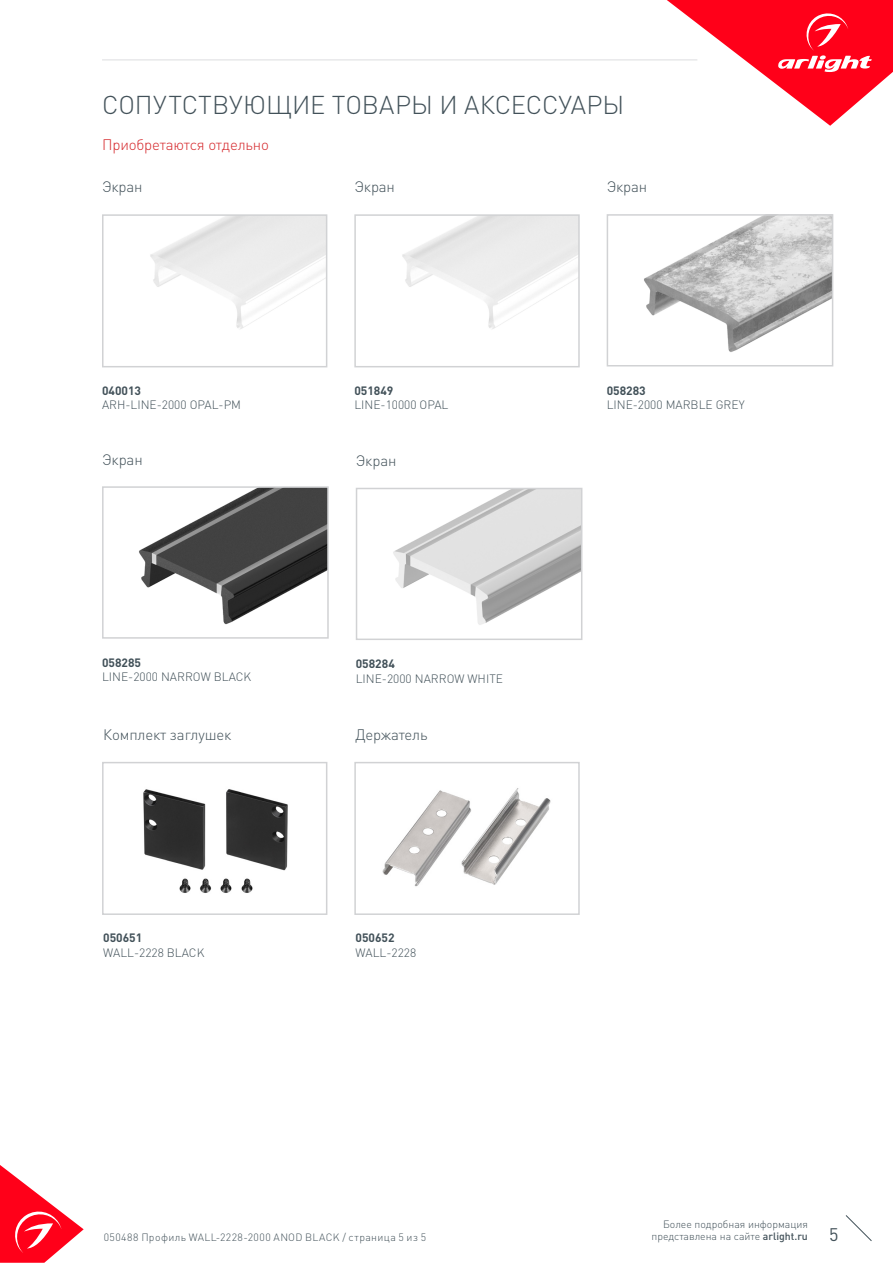
<style>
.page{position:relative;width:893px;height:1263px;background:#fff}
.page>*{position:absolute;margin:0;border:0;box-sizing:border-box;transform-origin:0 0}
.t1{font:300 25.5px "DIN Pro";color:#425159}
.t2{font:18px "DIN Pro";color:#425159}
.t3{font:300 15px "DIN Pro";letter-spacing:-.01em;color:#425159}
.t4{font:300 15px "DIN Pro";letter-spacing:-.01em;color:#d5262a}
.t5{font:300 12px/14.4px "DIN Pro";color:#425159}
.t6{font:700 12px "DIN Pro";color:#425159}
.t7{font:300 10.5px "DIN Pro";color:#425159}
.t8{font:300 10.5px "DIN Pro";letter-spacing:.04em;color:#425159}
.s1{font-weight:700}
.s2{font-weight:500}
</style>
<div class="page">
<svg style="left:0;top:1165px;width:84px;height:98px"></svg>
<svg style="left:845px;top:1215px;width:27px;height:26px"></svg>
<svg style="left:667px;top:0;width:226px;height:126px"></svg>
<hr style="left:102px;top:60px;width:595px;height:1px;background:#dcdddf">
<img style="left:143px;top:789px;width:145px;height:104px">
<div style="left:102px;top:762px;width:225px;height:153px;border:2px solid #d1d2d4"></div>
<div style="left:102px;top:214px;width:225px;height:153px;border:2px solid #d1d2d4"></div>
<div style="left:354px;top:214px;width:226px;height:153px;border:2px solid #d1d2d4"></div>
<img style="left:382px;top:788px;width:169px;height:99px">
<div style="left:354px;top:762px;width:226px;height:153px;border:2px solid #d1d2d4"></div>
<img style="left:139px;top:489px;width:187px;height:136px">
<div style="left:102px;top:486px;width:227px;height:153px;border:2px solid #d1d2d4"></div>
<img style="left:393px;top:491px;width:186px;height:134px">
<div style="left:356px;top:488px;width:226px;height:152px;border:2px solid #d1d2d4"></div>
<img style="left:644px;top:217px;width:186px;height:135px">
<div style="left:607px;top:214px;width:226px;height:152px;border:2px solid #d1d2d4"></div>
<p class="t1" style="left:102px;top:87px;width:524px">СОПУТСТВУЮЩИЕ ТОВАРЫ И АКСЕССУАРЫ</p>
<p class="t4" style="left:102px;top:134px;width:168px">Приобретаются отдельно</p>
<p class="t3" style="left:102px;top:177px;width:42px">Экран</p>
<p class="t3" style="left:354px;top:177px;width:42px">Экран</p>
<p class="t6" style="left:102px;top:382px;width:41px">040013</p>
<p class="t5" style="left:102px;top:397px;width:141px">ARH-LINE-2000 OPAL-PM</p>
<p class="t6" style="left:354px;top:382px;width:41px">051849</p>
<p class="t5" style="left:354px;top:397px;width:96px">LINE-10000 OPAL</p>
<p class="t3" style="left:102px;top:449px;width:42px">Экран</p>
<p class="t3" style="left:356px;top:450px;width:42px">Экран</p>
<p class="t5" style="left:102px;top:655px;width:151px"><span class="s1">058285<br></span>LINE-2000 NARROW BLACK</p>
<p class="t5" style="left:356px;top:656px;width:149px"><span class="s1">058284<br></span>LINE-2000 NARROW WHITE</p>
<p class="t3" style="left:103px;top:724px;width:130px">Комплект заглушек</p>
<p class="t3" style="left:356px;top:724px;width:73px">Держатель</p>
<p class="t6" style="left:103px;top:930px;width:41px">050651</p>
<p class="t5" style="left:103px;top:944px;width:103px">WALL-2228 BLACK</p>
<p class="t6" style="left:356px;top:930px;width:41px">050652</p>
<p class="t5" style="left:356px;top:944px;width:62px">WALL-2228</p>
<p class="t3" style="left:607px;top:177px;width:42px">Экран</p>
<p class="t5" style="left:607px;top:383px;width:139px"><span class="s1">058283<br></span>LINE-2000 MARBLE GREY</p>
<p class="t7" style="left:663px;top:1216px;width:146px">Более подробная информация</p>
<p class="t7" style="left:651px;top:1229px;width:158px">представлена на сайте <span class="s2">arlight.ru</span></p>
<p class="t8" style="left:104px;top:1230px;width:324px">050488 Профиль WALL-2228-2000 ANOD BLACK / страница 5 из 5</p>
<h2 class="t2" style="left:829px;top:1222px;width:11px">5</h2>
</div>
